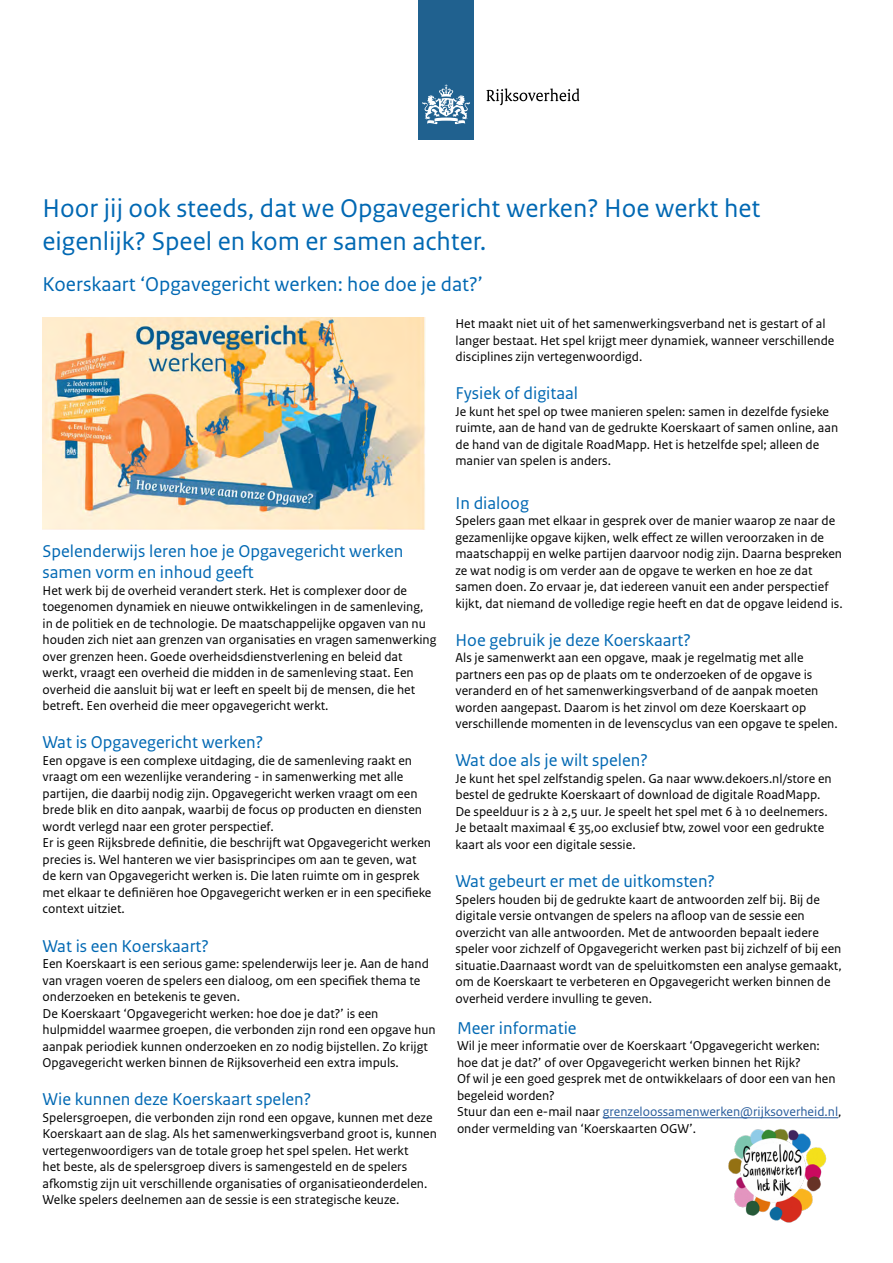
<style>
.page{position:relative;width:893px;height:1263px;background:#fff}
.page>*{position:absolute;margin:0;border:0;box-sizing:border-box;transform-origin:0 0}
.t1{font:27px/32.4px "Rijksoverheid Sans Text";color:#0068b3}
.t2{font:21px "Rijksoverheid Sans Text";color:#0068b3}
.t3{font:18px/21.6px "Rijksoverheid Sans Text";color:#0068b3}
.t4{font:13.5px/16.5px "Rijksoverheid Sans Text";color:#000}
.s1{color:#275b9b}
</style>
<div class="page">
<img style="left:43px;top:317px;width:383px;height:212px">
<hr style="left:603px;top:1117px;width:235px;height:1px;background:#275b9b">
<img style="left:728px;top:1129px;width:99px;height:94px">
<div style="left:418px;top:0;width:56px;height:140px;background:#20618f"></div>
<svg style="left:422px;top:84px;width:48px;height:41px"></svg>
<svg style="left:486px;top:89px;width:93px;height:16px"></svg>
<h1 class="t1" style="left:43px;top:193px;width:719px">Hoor jij ook steeds, dat we Opgavegericht werken? Hoe werkt het eigenlijk? Speel en kom er samen achter.</h1>
<h2 class="t2" style="left:43px;top:272px;width:442px">Koerskaart ‘Opgavegericht werken: hoe doe je dat?’</h2>
<h3 class="t3" style="left:43px;top:540px;width:362px">Spelenderwijs leren hoe je Opgavegericht werken samen vorm en inhoud geeft</h3>
<p class="t4" style="left:43px;top:582px;width:395px">Het werk bij de overheid verandert sterk. Het is complexer door de toegenomen dynamiek en nieuwe ontwikkelingen in de samenleving, in de politiek en de technologie. De maatschappelijke opgaven van nu houden zich niet aan grenzen van organisaties en vragen samenwerking over grenzen heen. Goede overheidsdienstverlening en beleid dat werkt, vraagt een overheid die midden in de samenleving staat. Een overheid die aansluit bij wat er leeft en speelt bij de mensen, die het betreft. Een overheid die meer opgavegericht werkt.</p>
<h3 class="t3" style="left:43px;top:732px;width:222px">Wat is Opgavegericht werken?</h3>
<p class="t4" style="left:43px;top:752px;width:390px">Een opgave is een complexe uitdaging, die de samenleving raakt en vraagt om een wezenlijke verandering - in samenwerking met alle partijen, die daarbij nodig zijn. Opgavegericht werken vraagt om een brede blik en dito aanpak, waarbij de focus op producten en diensten wordt verlegd naar een groter perspectief.<br>Er is geen Rijksbrede definitie, die beschrijft wat Opgavegericht werken precies is. Wel hanteren we vier basisprincipes om aan te geven, wat de kern van Opgavegericht werken is. Die laten ruimte om in gesprek met elkaar te definiëren hoe Opgavegericht werken er in een specifieke context uitziet.</p>
<h3 class="t3" style="left:43px;top:935px;width:168px">Wat is een Koerskaart?</h3>
<p class="t4" style="left:43px;top:956px;width:395px">Een Koerskaart is een serious game: spelenderwijs leer je. Aan de hand van vragen voeren de spelers een dialoog, om een specifiek thema te onderzoeken en betekenis te geven.<br>De Koerskaart ‘Opgavegericht werken: hoe doe je dat?’ is een hulpmiddel waarmee groepen, die verbonden zijn rond een opgave hun aanpak periodiek kunnen onderzoeken en zo nodig bijstellen. Zo krijgt Opgavegericht werken binnen de Rijksoverheid een extra impuls.</p>
<h3 class="t3" style="left:43px;top:1089px;width:270px">Wie kunnen deze Koerskaart spelen?</h3>
<p class="t4" style="left:43px;top:1109px;width:396px">Spelersgroepen, die verbonden zijn rond een opgave, kunnen met deze Koerskaart aan de slag. Als het samenwerkingsverband groot is, kunnen vertegenwoordigers van de totale groep het spel spelen. Het werkt<br>het beste, als de spelersgroep divers is samengesteld en de spelers afkomstig zijn uit verschillende organisaties of organisatieonderdelen.<br>Welke spelers deelnemen aan de sessie is een strategische keuze.</p>
<p class="t4" style="left:455px;top:316px;width:380px">Het maakt niet uit of het samenwerkingsverband net is gestart of al langer bestaat. Het spel krijgt meer dynamiek, wanneer verschillende disciplines zijn vertegenwoordigd.</p>
<h3 class="t3" style="left:455px;top:383px;width:124px">Fysiek of digitaal</h3>
<p class="t4" style="left:455px;top:403px;width:384px">Je kunt het spel op twee manieren spelen: samen in dezelfde fysieke ruimte, aan de hand van de gedrukte Koerskaart of samen online, aan de hand van de digitale RoadMapp. Het is hetzelfde spel; alleen de manier van spelen is anders.</p>
<h3 class="t3" style="left:455px;top:492px;width:75px">In dialoog</h3>
<p class="t4" style="left:455px;top:513px;width:389px">Spelers gaan met elkaar in gesprek over de manier waarop ze naar de gezamenlijke opgave kijken, welk effect ze willen veroorzaken in de maatschappij en welke partijen daarvoor nodig zijn. Daarna bespreken ze wat nodig is om verder aan de opgave te werken en hoe ze dat samen doen. Zo ervaar je, dat iedereen vanuit een ander perspectief kijkt, dat niemand de volledige regie heeft en dat de opgave leidend is.</p>
<h3 class="t3" style="left:455px;top:629px;width:237px">Hoe gebruik je deze Koerskaart?</h3>
<p class="t4" style="left:455px;top:650px;width:384px">Als je samenwerkt aan een opgave, maak je regelmatig met alle partners een pas op de plaats om te onderzoeken of de opgave is veranderd en of het samenwerkingsverband of de aanpak moeten worden aangepast. Daarom is het zinvol om deze Koerskaart op verschillende momenten in de levenscyclus van een opgave te spelen.</p>
<h3 class="t3" style="left:455px;top:750px;width:194px">Wat doe als je wilt spelen?</h3>
<p class="t4" style="left:455px;top:770px;width:378px">Je kunt het spel zelfstandig spelen. Ga naar www.dekoers.nl/store en bestel de gedrukte Koerskaart of download de digitale RoadMapp.<br>De speelduur is 2 à 2,5 uur. Je speelt het spel met 6 à 10 deelnemers.<br>Je betaalt maximaal € 35,00 exclusief btw, zowel voor een gedrukte kaart als voor een digitale sessie.</p>
<h3 class="t3" style="left:455px;top:871px;width:261px">Wat gebeurt er met de uitkomsten?</h3>
<p class="t4" style="left:455px;top:891px;width:388px">Spelers houden bij de gedrukte kaart de antwoorden zelf bij. Bij de digitale versie ontvangen de spelers na afloop van de sessie een overzicht van alle antwoorden. Met de antwoorden bepaalt iedere speler voor zichzelf of Opgavegericht werken past bij zichzelf of bij een situatie.Daarnaast wordt van de speluitkomsten een analyse gemaakt, om de Koerskaart te verbeteren en Opgavegericht werken binnen de overheid verdere invulling te geven.</p>
<h3 class="t3" style="left:457px;top:1017px;width:121px">Meer informatie</h3>
<p class="t4" style="left:457px;top:1038px;width:386px">Wil je meer informatie over de Koerskaart ‘Opgavegericht werken: hoe dat je dat?’ of over Opgavegericht werken binnen het Rijk?<br>Of wil je een goed gesprek met de ontwikkelaars of door een van hen begeleid worden?<br>Stuur dan een e-mail naar <span class="s1">grenzeloossamenwerken@rijksoverheid.nl</span>, onder vermelding van ‘Koerskaarten OGW’.</p>
</div>
